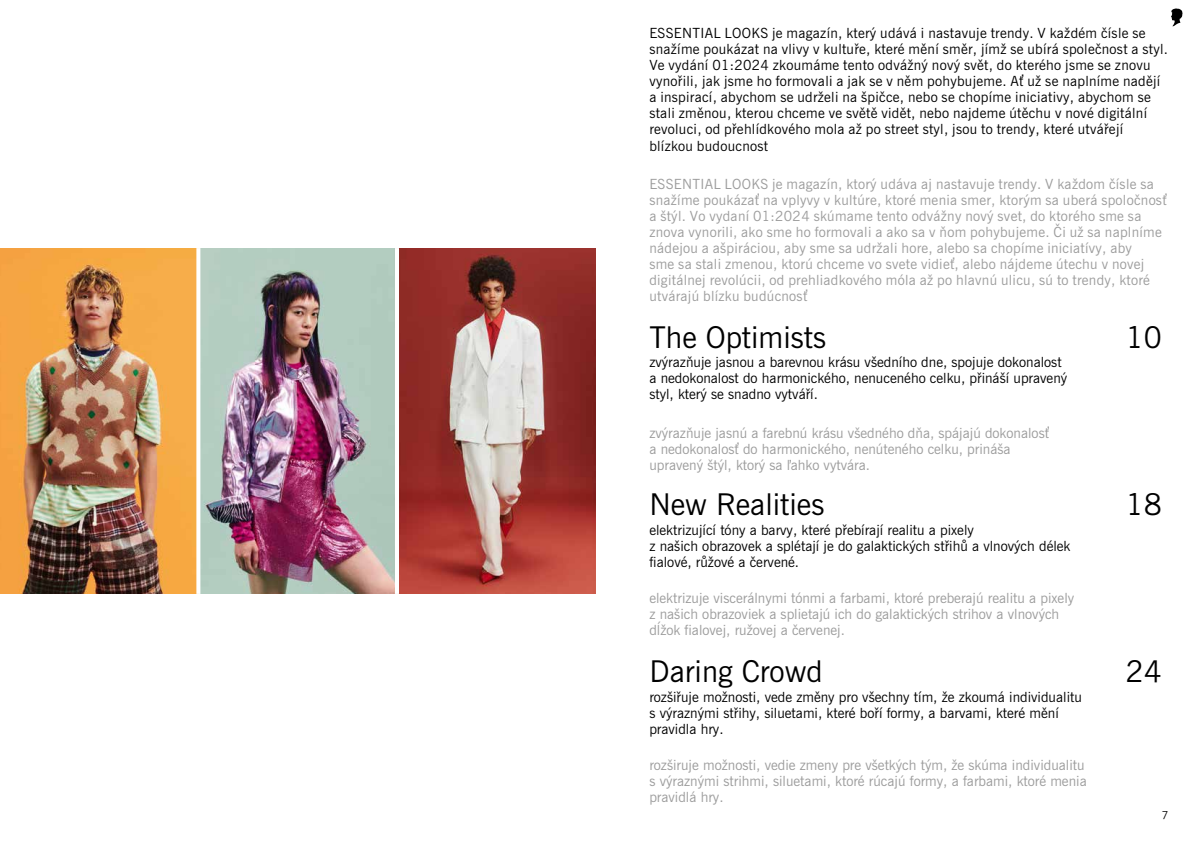
<style>
.page{position:relative;width:1191px;height:842px;background:#fff}
.page>*{position:absolute;margin:0;border:0;box-sizing:border-box;transform-origin:0 0}
.t1{font:30px "News Gothic";color:#000}
.t2{font:14px/16px "News Gothic";letter-spacing:.02em;color:#9c9c9c}
.t3{font:14px/16px "News Gothic";letter-spacing:.02em;color:#000}
.t4{font:14px/16px "News Gothic";color:#9c9c9c}
.t5{font:14px/16px "News Gothic";color:#000}
.t6{font:11px "News Gothic";color:#000}
</style>
<div class="page">
<img style="left:0;top:248px;width:587px;height:346px">
<svg style="left:196px;top:248px;width:4px;height:346px"></svg>
<hr style="left:395px;top:248px;width:4px;height:346px;background:#fff">
<img style="left:587px;top:248px;width:8px;height:346px">
<svg style="left:1171px;top:8px;width:11px;height:18px"></svg>
<p class="t3" style="left:649px;top:26px;width:520px">ESSENTIAL LOOKS je magazín, který udává i nastavuje trendy. V každém čísle se snažíme poukázat na vlivy v kultuře, které mění směr, jímž se ubírá společnost a styl.<br>Ve vydání 01:2024 zkoumáme tento odvážný nový svět, do kterého jsme se znovu vynořili, jak jsme ho formovali a jak se v něm pohybujeme. Ať už se naplníme nadějí a inspirací, abychom se udrželi na špičce, nebo se chopíme iniciativy, abychom se stali změnou, kterou chceme ve světě vidět, nebo najdeme útěchu v nové digitální revoluci, od přehlídkového mola až po street styl, jsou to trendy, které utvářejí blízkou budoucnost</p>
<p class="t2" style="left:649px;top:176px;width:519px">ESSENTIAL LOOKS je magazín, ktorý udáva aj nastavuje trendy. V každom čísle sa snažíme poukázať na vplyvy v kultúre, ktoré menia smer, ktorým sa uberá spoločnosť a štýl. Vo vydaní 01:2024 skúmame tento odvážny nový svet, do ktorého sme sa znova vynorili, ako sme ho formovali a ako sa v ňom pohybujeme. Či už sa naplníme nádejou a ašpiráciou, aby sme sa udržali hore, alebo sa chopíme iniciatívy, aby<br>sme sa stali zmenou, ktorú chceme vo svete vidieť, alebo nájdeme útechu v novej digitálnej revolúcii, od prehliadkového móla až po hlavnú ulicu, sú to trendy, ktoré utvárajú blízku budúcnosť</p>
<h1 class="t1" style="left:649px;top:317px;width:178px">The Optimists</h1>
<h1 class="t1" style="left:1125px;top:317px;width:38px">10</h1>
<p class="t5" style="left:649px;top:355px;width:419px">zvýrazňuje jasnou a barevnou krásu všedního dne, spojuje dokonalost a nedokonalost do harmonického, nenuceného celku, přináší upravený styl, který se snadno vytváří.</p>
<p class="t4" style="left:649px;top:426px;width:401px">zvýrazňuje jasnú a farebnú krásu všedného dňa, spájajú dokonalosť a nedokonalosť do harmonického, nenúteného celku, prináša upravený štýl, ktorý sa ľahko vytvára.</p>
<h1 class="t1" style="left:649px;top:485px;width:176px">New Realities</h1>
<p class="t5" style="left:649px;top:522px;width:422px">elektrizující tóny a barvy, které přebírají realitu a pixely<br>z našich obrazovek a splétají je do galaktických střihů a vlnových délek fialové, růžové a červené.</p>
<p class="t4" style="left:649px;top:590px;width:426px">elektrizuje viscerálnymi tónmi a farbami, ktoré preberajú realitu a pixely z našich obrazoviek a splietajú ich do galaktických strihov a vlnových dĺžok fialovej, ružovej a červenej.</p>
<h1 class="t1" style="left:649px;top:652px;width:175px">Daring Crowd</h1>
<p class="t5" style="left:649px;top:689px;width:434px">rozšiřuje možnosti, vede změny pro všechny tím, že zkoumá individualitu s výraznými střihy, siluetami, které boří formy, a barvami, které mění pravidla hry.</p>
<p class="t4" style="left:649px;top:757px;width:439px">rozširuje možnosti, vedie zmeny pre všetkých tým, že skúma individualitu s výraznými strihmi, siluetami, ktoré rúcajú formy, a farbami, ktoré menia pravidlá hry.</p>
<h1 class="t1" style="left:1125px;top:485px;width:38px">18</h1>
<h1 class="t1" style="left:1125px;top:652px;width:38px">24</h1>
<p class="t6" style="left:1161px;top:808px;width:8px">7</p>
</div>
